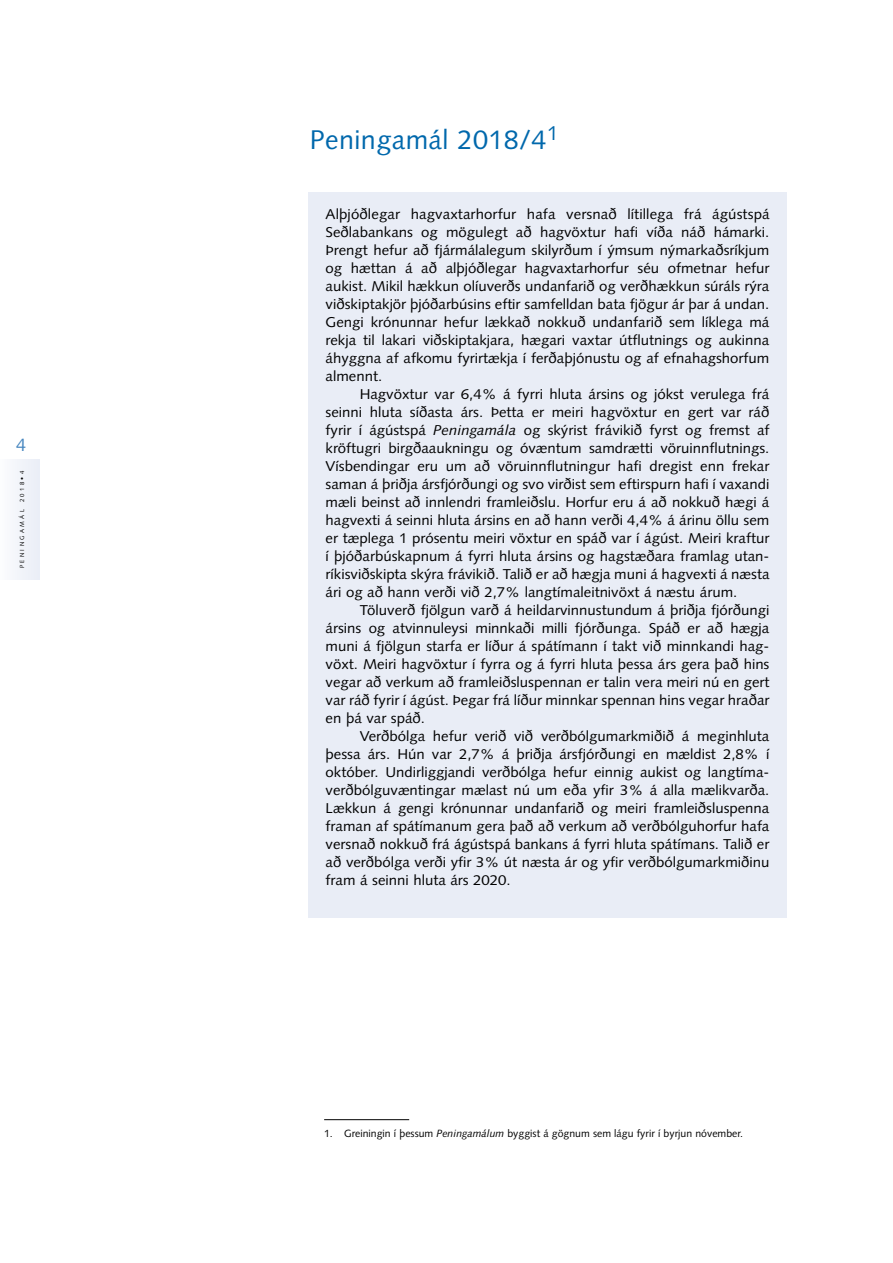
<style>
.page{position:relative;width:893px;height:1263px;background:#fff}
.page>*{position:absolute;margin:0;border:0;box-sizing:border-box;transform-origin:0 0}
.t1{font:27px "Syntax LT Std";letter-spacing:.015em;color:#0068ac}
.t2{font:18px "Syntax LT Std";color:#4686bf}
.t3{font:14.25px/18px "Syntax LT Std";color:#000;text-align:justify;scale:1.05 1}
.t4{font:10.5px "Syntax LT Std";color:#000}
.t5{font:6px "Syntax LT Std";letter-spacing:.4em;color:#000}
.s1{font-style:italic}
</style>
<div class="page">
<div style="left:0;top:459px;width:39px;height:121px;background:#f2f5fa"></div>
<div style="left:308px;top:192px;width:479px;height:726px;background:#e9edf6"></div>
<hr style="left:324px;top:1119px;width:85px;height:1px;background:#000">
<p class="t2" style="left:16px;top:434px;width:12px">4</p>
<p class="t5" style="left:18px;top:568px;width:99px;rotate:-90deg">PENINGAMÁL 2018•4</p>
<h1 class="t1" style="left:310px;top:124px;width:250px">Peningamál 2018/4<sup>1</sup></h1>
<p class="t3" style="left:326px;top:205px;width:424px">Alþjóðlegar hagvaxtarhorfur hafa versnað lítillega frá ágústspá Seðlabankans og mögulegt að hagvöxtur hafi víða náð hámarki.<br>Þrengt hefur að fjármálalegum skilyrðum í ýmsum nýmarkaðsríkjum og hættan á að alþjóðlegar hagvaxtarhorfur séu ofmetnar hefur aukist. Mikil hækkun olíuverðs undanfarið og verðhækkun súráls rýra viðskiptakjör þjóðarbúsins eftir samfelldan bata fjögur ár þar á undan.<br>Gengi krónunnar hefur lækkað nokkuð undanfarið sem líklega má rekja til lakari viðskiptakjara, hægari vaxtar útflutnings og aukinna áhyggna af afkomu fyrirtækja í ferðaþjónustu og af efnahagshorfum almennt.</p>
<p class="t3" style="left:326px;top:385px;width:424px;text-indent:34px">Hagvöxtur var 6,4% á fyrri hluta ársins og jókst verulega frá seinni hluta síðasta árs. Þetta er meiri hagvöxtur en gert var ráð fyrir í ágústspá <span class="s1">Peningamála</span> og skýrist frávikið fyrst og fremst af kröftugri birgðaaukningu og óvæntum samdrætti vöruinnflutnings.<br>Vísbendingar eru um að vöruinnflutningur hafi dregist enn frekar saman á þriðja ársfjórðungi og svo virðist sem eftirspurn hafi í vaxandi mæli beinst að innlendri framleiðslu. Horfur eru á að nokkuð hægi á hagvexti á seinni hluta ársins en að hann verði 4,4% á árinu öllu sem er tæplega 1 prósentu meiri vöxtur en spáð var í ágúst. Meiri kraftur í þjóðarbúskapnum á fyrri hluta ársins og hagstæðara framlag utan&shy;ríkisviðskipta skýra frávikið. Talið er að hægja muni á hagvexti á næsta ári og að hann verði við 2,7% langtímaleitnivöxt á næstu árum.</p>
<p class="t3" style="left:326px;top:601px;width:424px;text-indent:34px">Töluverð fjölgun varð á heildarvinnustundum á þriðja fjórðungi ársins og atvinnuleysi minnkaði milli fjórðunga. Spáð er að hægja muni á fjölgun starfa er líður á spátímann í takt við minnkandi hag&shy;vöxt. Meiri hagvöxtur í fyrra og á fyrri hluta þessa árs gera það hins vegar að verkum að framleiðsluspennan er talin vera meiri nú en gert var ráð fyrir í ágúst. Þegar frá líður minnkar spennan hins vegar hraðar en þá var spáð.</p>
<p class="t3" style="left:326px;top:727px;width:424px;text-indent:34px">Verðbólga hefur verið við verðbólgumarkmiðið á meginhluta þessa árs. Hún var 2,7% á þriðja ársfjórðungi en mældist 2,8% í október. Undirliggjandi verðbólga hefur einnig aukist og langtíma&shy;verðbólguvæntingar mælast nú um eða yfir 3% á alla mælikvarða.<br>Lækkun á gengi krónunnar undanfarið og meiri framleiðsluspenna framan af spátímanum gera það að verkum að verðbólguhorfur hafa versnað nokkuð frá ágústspá bankans á fyrri hluta spátímans. Talið er að verðbólga verði yfir 3% út næsta ár og yfir verðbólgumarkmiðinu fram á seinni hluta árs 2020.</p>
<p class="t4" style="left:324px;top:1127px;width:420px">1. Greiningin í þessum <span class="s1">Peningamálum</span> byggist á gögnum sem lágu fyrir í byrjun nóvember.</p>
</div>
